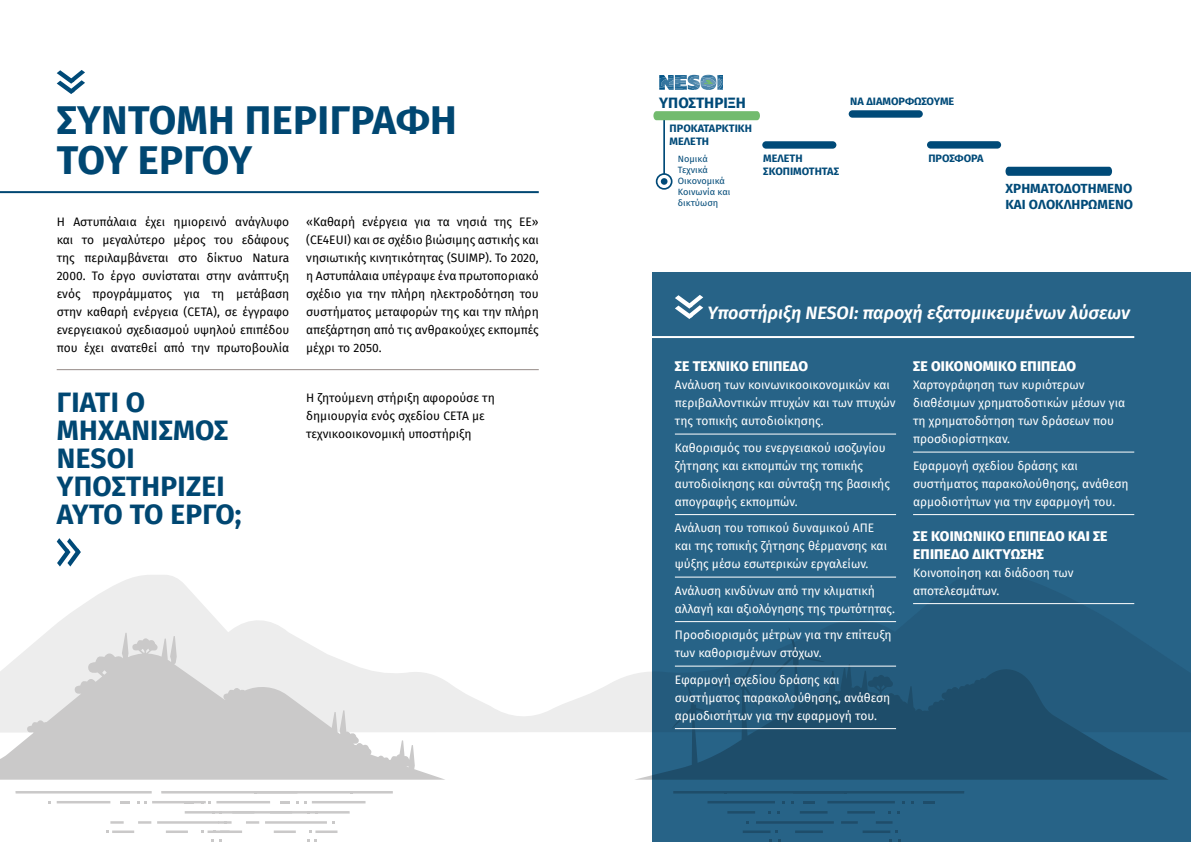
<style>
.page{position:relative;width:1191px;height:842px;background:#fff}
.page>*{position:absolute;margin:0;border:0;box-sizing:border-box;transform-origin:0 0}
.t1{font:700 40px/40px "Fira Sans";letter-spacing:.005em;color:#004772}
.t2{font:700 28px/28px "Fira Sans";letter-spacing:.01em;color:#004772}
.t3{font:italic 600 18px "Fira Sans";color:#fff}
.t4{font:700 14.9px "Fira Sans";color:#004a78}
.t5{font:800 14px/18px "Fira Sans";letter-spacing:.01em;color:#fff}
.t6{font:700 13.2px/15.8px "Fira Sans";color:#004a78}
.t7{font:12px/18px "Fira Sans";color:#fff}
.t8{font:12px/18px "Fira Sans";color:#000;text-align:justify}
.t9{font:700 10.7px/12.9px "Fira Sans";color:#004a78}
.t10{font:9.1px/10.9px "Fira Sans";color:#004a78}
</style>
<div class="page">
<svg style="left:47px;top:575px;width:587px;height:157px"></svg>
<svg style="left:312px;top:801px;width:53px;height:2px"></svg>
<svg style="left:265px;top:821px;width:62px;height:3px"></svg>
<svg style="left:246px;top:821px;width:13px;height:3px"></svg>
<svg style="left:274px;top:830px;width:22px;height:3px"></svg>
<svg style="left:309px;top:830px;width:28px;height:3px"></svg>
<svg style="left:280px;top:801px;width:9px;height:2px"></svg>
<svg style="left:15px;top:791px;width:137px;height:2px"></svg>
<svg style="left:161px;top:791px;width:232px;height:2px"></svg>
<svg style="left:138px;top:821px;width:13px;height:3px"></svg>
<svg style="left:166px;top:830px;width:22px;height:3px"></svg>
<svg style="left:201px;top:830px;width:41px;height:3px"></svg>
<svg style="left:157px;top:821px;width:74px;height:3px"></svg>
<svg style="left:110px;top:821px;width:14px;height:3px"></svg>
<svg style="left:106px;top:830px;width:28px;height:3px"></svg>
<svg style="left:185px;top:811px;width:165px;height:2px"></svg>
<svg style="left:152px;top:801px;width:118px;height:2px"></svg>
<svg style="left:120px;top:801px;width:10px;height:2px"></svg>
<svg style="left:57px;top:801px;width:53px;height:2px"></svg>
<svg style="left:634px;top:672px;width:18px;height:108px;fill:#ededed"></svg>
<svg style="left:0;top:632px;width:445px;height:148px;background:#ddd"></svg>
<svg style="left:1005px;top:167px;width:107px;height:9px"></svg>
<div style="left:762px;top:141px;width:74px;height:8px;background:#004a78;border-radius:4px"></div>
<div style="left:848px;top:110px;width:74px;height:8px;background:#004a78;border-radius:4px"></div>
<div style="left:927px;top:141px;width:74px;height:8px;background:#004a78;border-radius:4px"></div>
<hr style="left:663px;top:120px;width:2px;height:68px;background:#004a78">
<svg style="left:653px;top:111px;width:107px;height:9px"></svg>
<svg style="left:656px;top:174px;width:15px;height:15px"></svg>
<div style="left:656px;top:173px;width:16px;height:17px;border:2px solid #004a78;border-radius:50%"></div>
<div style="left:661px;top:178px;width:6px;height:7px;border:2px solid #004a78;border-radius:50%"></div>
<svg style="left:659px;top:75px;width:64px;height:15px"></svg>
<hr style="left:0;top:191px;width:539px;height:2px;background:#004772">
<svg style="left:57px;top:70px;width:28px;height:24px"></svg>
<hr style="left:57px;top:369px;width:482px;height:1px;background:#958b87">
<svg style="left:57px;top:538px;width:24px;height:28px"></svg>
<svg style="left:652px;top:272px;width:539px;height:570px;background:#255f82"></svg>
<hr style="left:604px;top:336px;width:530px;height:2px;background:#fff">
<svg style="left:675px;top:295px;width:28px;height:24px"></svg>
<hr style="left:675px;top:434px;width:221px;height:1px;background:#fff">
<hr style="left:675px;top:514px;width:221px;height:1px;background:#fff">
<hr style="left:675px;top:577px;width:221px;height:1px;background:#fff">
<hr style="left:675px;top:621px;width:221px;height:1px;background:#fff">
<hr style="left:675px;top:666px;width:221px;height:1px;background:#fff">
<hr style="left:675px;top:728px;width:221px;height:1px;background:#fff">
<hr style="left:913px;top:452px;width:221px;height:1px;background:#fff">
<hr style="left:913px;top:514px;width:221px;height:1px;background:#fff">
<hr style="left:913px;top:603px;width:221px;height:1px;background:#fff">
<h1 class="t1" style="left:57px;top:97px;width:396px">ΣΎΝΤΟΜΗ ΠΕΡΙΓΡΑΦΉ<br>ΤΟΥ ΈΡΓΟΥ</h1>
<p class="t8" style="left:57px;top:213px;width:234px">Η Αστυπάλαια έχει ημιορεινό ανάγλυφο και το μεγαλύτερο μέρος του εδάφους της περιλαμβάνεται στο δίκτυο Natura 2000. Το έργο συνίσταται στην ανάπτυξη ενός προγράμματος για τη μετάβαση στην καθαρή ενέργεια (CETA), σε έγγραφο ενεργειακού σχεδιασμού υψηλού επιπέδου που έχει ανατεθεί από την πρωτοβουλία</p>
<p class="t8" style="left:306px;top:213px;width:234px">«Καθαρή ενέργεια για τα νησιά της ΕΕ» (CE4EUI) και σε σχέδιο βιώσιμης αστικής και νησιωτικής κινητικότητας (SUIMP). Το 2020, η Αστυπάλαια υπέγραψε ένα πρωτοποριακό σχέδιο για την πλήρη ηλεκτροδότηση του συστήματος μεταφορών της και την πλήρη απεξάρτηση από τις ανθρακούχες εκπομπές μέχρι το 2050.</p>
<h2 class="t2" style="left:57px;top:387px;width:186px">ΓΙΑΤΊ Ο<br>ΜΗΧΑΝΙΣΜΌΣ<br>NESOI<br>ΥΠΟΣΤΗΡΊΖΕΙ<br>ΑΥΤΌ ΤΟ ΈΡΓΟ;</h2>
<p class="t8" style="left:306px;top:389px;width:190px;text-align:left">Η ζητούμενη στήριξη αφορούσε τη δημιουργία ενός σχεδίου CETA με τεχνικοοικονομική υποστήριξη</p>
<p class="t4" style="left:659px;top:90px;width:88px">ΥΠΟΣΤΗΡΙΞΗ</p>
<p class="t9" style="left:669px;top:121px;width:84px">ΠΡΟΚΑΤΑΡΚΤΙΚΗ<br>ΜΕΛΕΤΗ</p>
<p class="t10" style="left:678px;top:154px;width:54px">Νομικά<br>Τεχνικά<br>Οικονομικά<br>Κοινωνία και δικτύωση</p>
<p class="t9" style="left:850px;top:94px;width:105px">ΝΑ ΔΙΑΜΟΡΦΩΣΟΥΜΕ</p>
<p class="t9" style="left:763px;top:151px;width:77px">ΜΕΛΕΤΗ<br>ΣΚΟΠΙΜΟΤΗΤΑΣ</p>
<p class="t9" style="left:928px;top:151px;width:57px">ΠΡΟΣΦΟΡΑ</p>
<p class="t6" style="left:1005px;top:180px;width:129px">ΧΡΗΜΑΤΟΔΟΤΗΜΕΝΟ<br>ΚΑΙ ΟΛΟΚΛΗΡΩΜΕΝΟ</p>
<h3 class="t3" style="left:707px;top:298px;width:424px">Υποστήριξη NESOI: παροχή εξατομικευμένων λύσεων</h3>
<p class="t5" style="left:675px;top:356px;width:134px">ΣΕ ΤΕΧΝΙΚΌ ΕΠΊΠΕΔΟ</p>
<p class="t7" style="left:675px;top:376px;width:222px">Ανάλυση των κοινωνικοοικονομικών και περιβαλλοντικών πτυχών και των πτυχών της τοπικής αυτοδιοίκησης.</p>
<p class="t7" style="left:675px;top:438px;width:217px">Καθορισμός του ενεργειακού ισοζυγίου ζήτησης και εκπομπών της τοπικής αυτοδιοίκησης και σύνταξη της βασικής απογραφής εκπομπών.</p>
<p class="t7" style="left:675px;top:519px;width:214px">Ανάλυση του τοπικού δυναμικού ΑΠΕ και της τοπικής ζήτησης θέρμανσης και ψύξης μέσω εσωτερικών εργαλείων.</p>
<p class="t7" style="left:675px;top:581px;width:222px">Ανάλυση κινδύνων από την κλιματική αλλαγή και αξιολόγησης της τρωτότητας.</p>
<p class="t7" style="left:675px;top:626px;width:218px">Προσδιορισμός μέτρων για την επίτευξη των καθορισμένων στόχων.</p>
<p class="t7" style="left:675px;top:670px;width:217px">Εφαρμογή σχεδίου δράσης και συστήματος παρακολούθησης, ανάθεση αρμοδιοτήτων για την εφαρμογή του.</p>
<p class="t5" style="left:913px;top:356px;width:164px">ΣΕ ΟΙΚΟΝΟΜΙΚΌ ΕΠΊΠΕΔΟ</p>
<p class="t7" style="left:913px;top:376px;width:214px">Χαρτογράφηση των κυριότερων διαθέσιμων χρηματοδοτικών μέσων για τη χρηματοδότηση των δράσεων που προσδιορίστηκαν.</p>
<p class="t7" style="left:913px;top:456px;width:217px">Εφαρμογή σχεδίου δράσης και συστήματος παρακολούθησης, ανάθεση αρμοδιοτήτων για την εφαρμογή του.</p>
<p class="t5" style="left:913px;top:526px;width:196px">ΣΕ ΚΟΙΝΩΝΙΚΌ ΕΠΊΠΕΔΟ ΚΑΙ ΣΕ<br>ΕΠΊΠΕΔΟ ΔΙΚΤΎΩΣΗΣ</p>
<p class="t7" style="left:913px;top:563px;width:162px">Κοινοποίηση και διάδοση των αποτελεσμάτων.</p>
</div>
